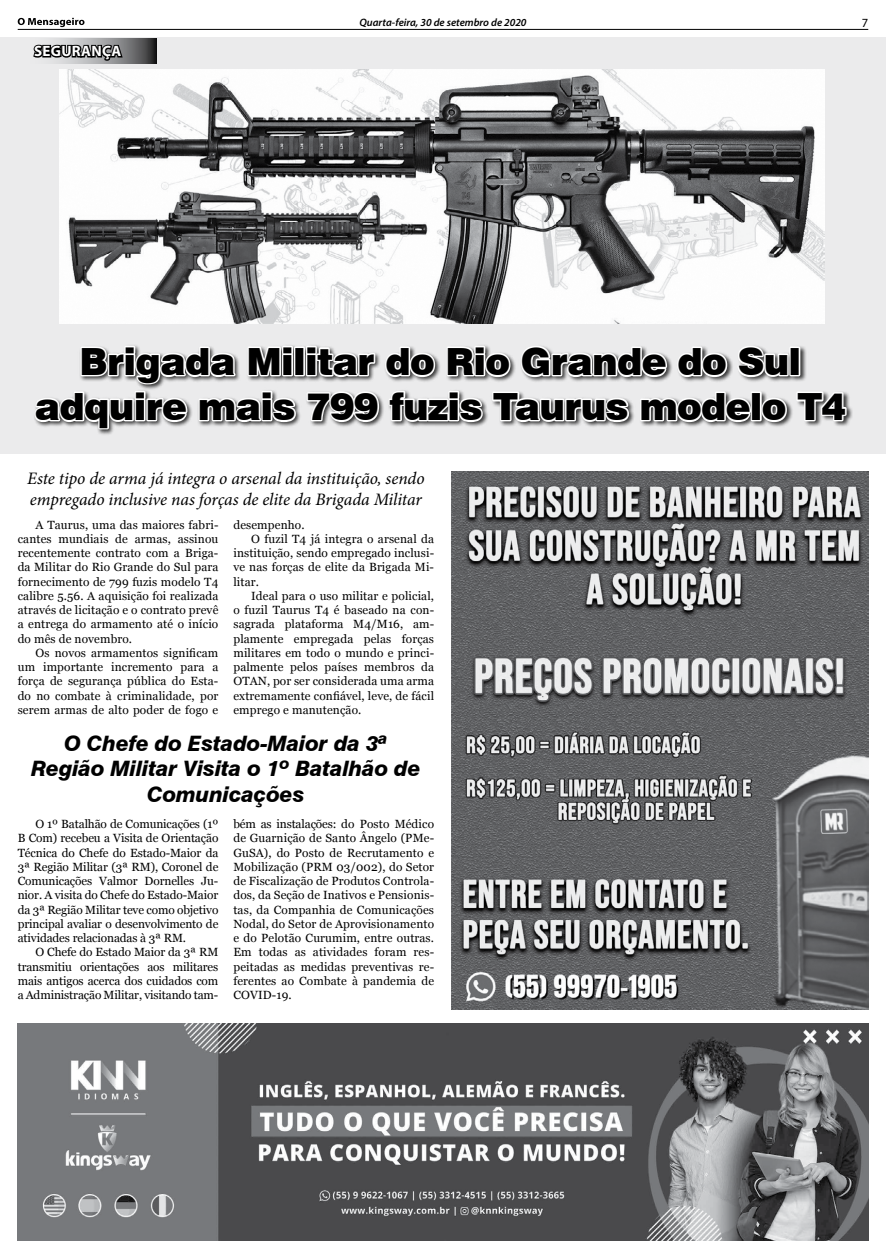
<style>
.page{position:relative;width:886px;height:1258px;background:#fff}
.page>*{position:absolute;margin:0;border:0;box-sizing:border-box;transform-origin:0 0}
.t1{font:900 37.5px/45px "Swiss 721 BT";letter-spacing:-.02em;color:#000;text-align:center}
.t2{font:italic 800 21.25px/25.5px "Swiss 721 BT";letter-spacing:-.01em;color:#000;text-align:center}
.t3{font:italic 17.5px/21px "Minion Pro";letter-spacing:-.01em;color:#000}
.t4{font:700 15px "Myriad Pro";letter-spacing:.02em;color:#fff}
.t5{font:12.5px "Myriad Pro";color:#000}
.t6{font:11.88px/14.2px "Georgia";letter-spacing:.01em;color:#000;text-align:justify}
.t7{font:italic 600 10.75px "Myriad Pro";color:#000}
</style>
<div class="page">
<hr style="left:18px;top:29px;width:850px;height:1px;background:#000">
<img style="left:452px;top:471px;width:416px;height:538px">
<img style="left:18px;top:1023px;width:850px;height:217px">
<div style="left:0;top:37px;width:886px;height:417px;background:#e6e7e8"></div>
<img style="left:60px;top:70px;width:764px;height:253px">
<svg style="left:124px;top:38px;width:33px;height:25px"></svg>
<svg style="left:18px;top:18px;width:106px;height:46px"></svg>
<div style="left:34px;top:344px;width:819px;height:91px;background:#000;opacity:.75"></div>
<div style="left:294px;top:346px;width:11px;height:30px;border:3px solid #fff"></div>
<svg style="left:304px;top:344px;width:73px;height:35px"></svg>
<svg style="left:383px;top:345px;width:54px;height:34px"></svg>
<svg style="left:445px;top:344px;width:67px;height:35px"></svg>
<svg style="left:519px;top:344px;width:150px;height:35px"></svg>
<svg style="left:675px;top:345px;width:54px;height:34px"></svg>
<svg style="left:736px;top:344px;width:54px;height:35px"></svg>
<div style="left:789px;top:346px;width:11px;height:30px;border:3px solid #fff"></div>
<svg style="left:34px;top:344px;width:264px;height:87px"></svg>
<svg style="left:305px;top:390px;width:76px;height:34px"></svg>
<svg style="left:387px;top:389px;width:97px;height:35px"></svg>
<svg style="left:491px;top:390px;width:140px;height:34px"></svg>
<svg style="left:638px;top:390px;width:115px;height:34px"></svg>
<div style="left:751px;top:391px;width:11px;height:30px;border:3px solid #fff"></div>
<svg style="left:760px;top:396px;width:28px;height:28px"></svg>
<svg style="left:795px;top:390px;width:53px;height:33px"></svg>
<p class="t4" style="left:34px;top:41px;width:89px">SEGURANÇA</p>
<p class="t7" style="left:359px;top:15px;width:169px">Quarta-feira, 30 de setembro de 2020</p>
<p class="t5" style="left:862px;top:15px;width:8px">7</p>
<h1 class="t1" style="left:34px;top:339px;width:813px">Brigada Militar do Rio Grande do Sul adquire mais 799 fuzis Taurus modelo T4</h1>
<h3 class="t3" style="left:27px;top:467px;width:399px">Este tipo de arma já integra o arsenal da instituição, sendo empregado inclusive nas forças de elite da Brigada Militar</h3>
<p class="t6" style="left:18px;top:518px;width:202px;text-indent:18px">A Taurus, uma das maiores fabri&shy;cantes mundiais de armas, assinou recentemente contrato com a Briga&shy;da Militar do Rio Grande do Sul para fornecimento de 799 fuzis modelo T4 calibre 5.56. A aquisição foi realizada através de licitação e o contrato prevê a entrega do armamento até o início do mês de novembro.</p>
<p class="t6" style="left:18px;top:646px;width:202px;text-indent:18px">Os novos armamentos significam um importante incremento para a força de segurança pública do Esta&shy;do no combate à criminalidade, por serem armas de alto poder de fogo e</p>
<p class="t6" style="left:233px;top:518px;width:73px">desempenho.</p>
<p class="t6" style="left:251px;top:532px;width:184px">O fuzil T4 já integra o arsenal da</p>
<p class="t6" style="left:233px;top:546px;width:202px">instituição, sendo empregado inclusi-</p>
<p class="t6" style="left:233px;top:560px;width:202px">ve nas forças de elite da Brigada Mi-</p>
<p class="t6" style="left:233px;top:575px;width:27px">litar.</p>
<p class="t6" style="left:251px;top:589px;width:184px">Ideal para o uso militar e policial,</p>
<p class="t6" style="left:233px;top:603px;width:202px">o fuzil Taurus T4 é baseado na con-</p>
<p class="t6" style="left:233px;top:617px;width:202px">sagrada plataforma M4/M16, am-</p>
<p class="t6" style="left:233px;top:632px;width:202px">plamente empregada pelas forças</p>
<p class="t6" style="left:233px;top:646px;width:202px">militares em todo o mundo e princi-</p>
<p class="t6" style="left:233px;top:660px;width:202px">palmente pelos países membros da</p>
<p class="t6" style="left:233px;top:674px;width:202px">OTAN, por ser considerada uma arma</p>
<p class="t6" style="left:233px;top:689px;width:202px">extremamente confiável, leve, de fácil</p>
<p class="t6" style="left:233px;top:703px;width:129px">emprego e manutenção.</p>
<h2 class="t2" style="left:31px;top:730px;width:391px">O Chefe do Estado-Maior da 3ª<br>Região Militar Visita o 1º Batalhão de<br>Comunicações</h2>
<p class="t6" style="left:18px;top:817px;width:202px;text-indent:18px">O 1º Batalhão de Comunicações (1º B Com) recebeu a Visita de Orientação Técnica do Chefe do Estado-Maior da 3ª Região Militar (3ª RM), Coronel de Comunicações Valmor Dornelles Ju&shy;nior. A visita do Chefe do Estado-Maior da 3ª Região Militar teve como objetivo principal avaliar o desenvolvimento de atividades relacionadas à 3ª RM.</p>
<p class="t6" style="left:18px;top:945px;width:202px;text-indent:18px">O Chefe do Estado Maior da 3ª RM transmitiu orientações aos militares mais antigos acerca dos cuidados com a Administração Militar, visitando tam-</p>
<p class="t6" style="left:233px;top:817px;width:202px">bém as instalações: do Posto Médico de Guarnição de Santo Ângelo (PMe-GuSA), do Posto de Recrutamento e Mobilização (PRM 03/002), do Setor de Fiscalização de Produtos Controla&shy;dos, da Seção de Inativos e Pensionis&shy;tas, da Companhia de Comunicações Nodal, do Setor de Aprovisionamento e do Pelotão Curumim, entre outras.<br>Em todas as atividades foram res&shy;peitadas as medidas preventivas re&shy;ferentes ao Combate à pandemia de COVID-19.</p>
</div>
